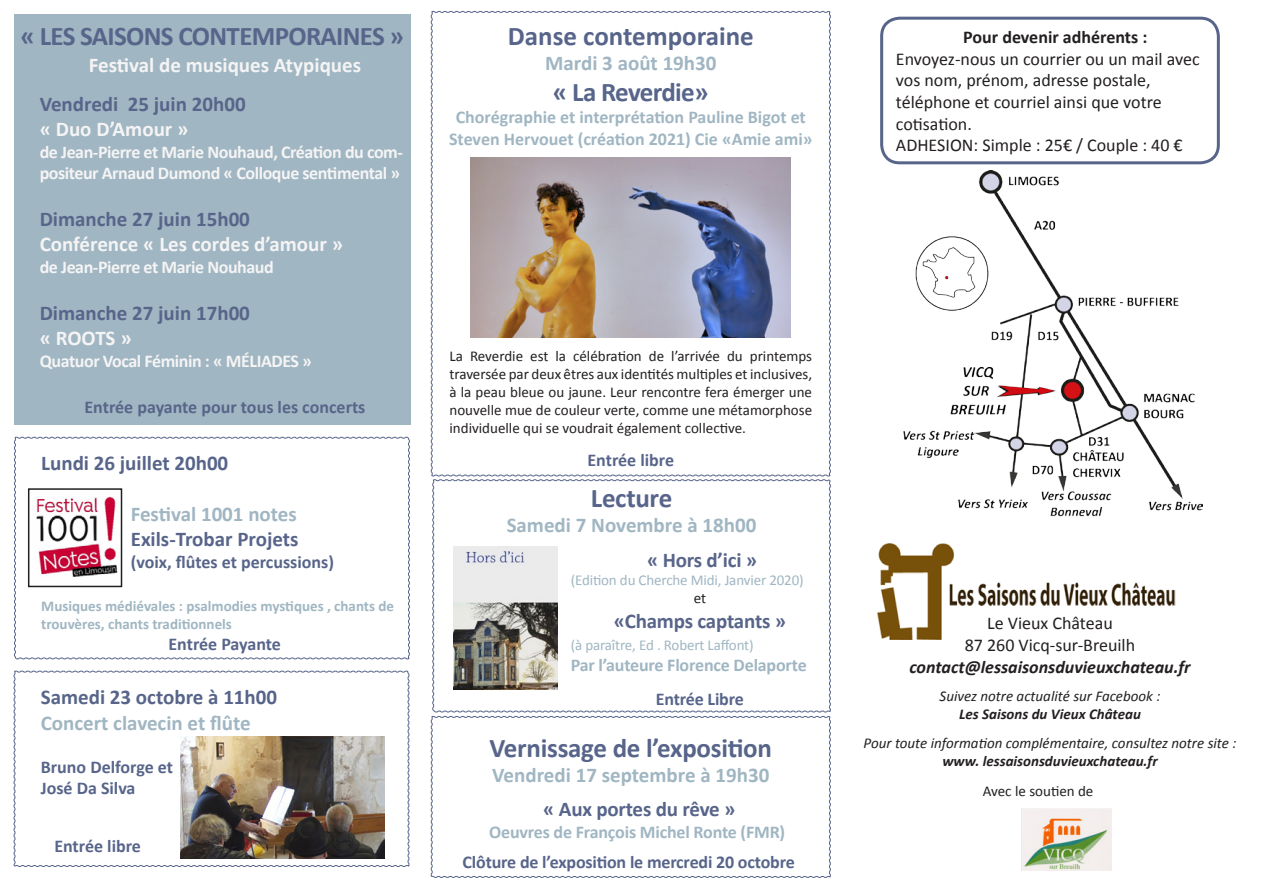
<style>
.page{position:relative;width:1263px;height:893px;background:#fff}
.page>*{position:absolute;margin:0;border:0;box-sizing:border-box;transform-origin:0 0}
.t1{font:700 27px "Calibri";letter-spacing:-.015em;color:#58658a}
.t2{font:700 21px "Calibri";color:#58658a}
.t3{font:700 21px "Calibri";color:#a0b6c2}
.t4{font:700 21px "Calibri";color:#f5f4f5}
.t5{font:18px/21.6px "Calibri";color:#231f20}
.t6{font:700 18px/21.6px "Calibri";letter-spacing:-.01em;color:#58658a}
.t7{font:700 18px/21.6px "Calibri";letter-spacing:-.01em;color:#a0b6c2;text-align:center}
.t8{font:700 18px/21.6px "Calibri";letter-spacing:-.025em;color:#f5f4f5}
.t9{font:italic 700 18px "Calibri";color:#231f20}
.t10{font:700 18px "Calibri";color:#231f20}
.t11{font:15px/18px "Calibri";color:#231f20;text-align:justify}
.t12{font:italic 15px "Calibri";color:#231f20}
.t13{font:700 15px/18px "Calibri";color:#a0b6c2}
.t14{font:15px "Calibri";letter-spacing:-.01em;color:#a0b6c2}
.t15{font:italic 700 15px "Calibri";color:#231f20}
</style>
<div class="page">
<div style="left:14px;top:15px;width:396px;height:410px;background:#a0b6c2"></div>
<div style="left:880px;top:17px;width:340px;height:147px;border:3px solid #58658a;border-radius:18px"></div>
<img style="left:877px;top:543px;width:298px;height:97px">
<img style="left:903px;top:171px;width:299px;height:346px">
<img style="left:1022px;top:808px;width:89px;height:63px">
<svg style="left:14px;top:436px;width:396px;height:224px"></svg>
<img style="left:31px;top:491px;width:88px;height:93px">
<div style="left:28px;top:488px;width:94px;height:99px;border:2px solid #231f20"></div>
<svg style="left:13px;top:670px;width:397px;height:197px"></svg>
<img style="left:180px;top:736px;width:204px;height:122px">
<svg style="left:430px;top:11px;width:401px;height:466px"></svg>
<img style="left:471px;top:157px;width:319px;height:180px">
<svg style="left:432px;top:479px;width:399px;height:234px"></svg>
<img style="left:454px;top:546px;width:104px;height:143px">
<svg style="left:430px;top:716px;width:401px;height:162px"></svg>
<p class="t1" style="left:20px;top:19px;width:385px">« LES SAISONS CONTEMPORAINES »</p>
<p class="t4" style="left:89px;top:52px;width:274px">Festival de musiques Atypiques</p>
<p class="t2" style="left:40px;top:91px;width:207px">Vendredi 25 juin 20h00</p>
<p class="t4" style="left:40px;top:116px;width:150px">« Duo D’Amour »</p>
<p class="t8" style="left:40px;top:141px;width:365px">de Jean-Pierre et Marie Nouhaud, Création du com&shy;positeur Arnaud Dumond « Colloque sentimental »</p>
<p class="t2" style="left:40px;top:206px;width:212px">Dimanche 27 juin 15h00</p>
<p class="t4" style="left:40px;top:231px;width:305px">Conférence « Les cordes d’amour »</p>
<p class="t8" style="left:40px;top:256px;width:236px">de Jean-Pierre et Marie Nouhaud</p>
<p class="t2" style="left:40px;top:299px;width:212px">Dimanche 27 juin 17h00</p>
<p class="t4" style="left:40px;top:325px;width:93px">« ROOTS »</p>
<p class="t8" style="left:40px;top:350px;width:274px">Quatuor Vocal Féminin : « MÉLIADES »</p>
<p class="t6" style="left:85px;top:397px;width:282px">Entrée payante pour tous les concerts</p>
<p class="t2" style="left:41px;top:450px;width:189px">Lundi 26 juillet 20h00</p>
<p class="t3" style="left:131px;top:500px;width:168px">Festival 1001 notes</p>
<p class="t2" style="left:131px;top:526px;width:169px">Exils-Trobar Projets</p>
<p class="t6" style="left:131px;top:551px;width:205px">(voix, flûtes et percussions)</p>
<p class="t13" style="left:41px;top:597px;width:354px">Musiques médiévales : psalmodies mystiques , chants de trouvères, chants traditionnels</p>
<p class="t6" style="left:168px;top:634px;width:114px">Entrée Payante</p>
<p class="t2" style="left:41px;top:684px;width:238px">Samedi 23 octobre à 11h00</p>
<p class="t3" style="left:41px;top:709px;width:211px">Concert clavecin et flûte</p>
<p class="t6" style="left:41px;top:756px;width:134px">Bruno Delforge et<br>José Da Silva</p>
<p class="t6" style="left:54px;top:835px;width:88px">Entrée libre</p>
<p class="t1" style="left:508px;top:18px;width:247px">Danse contemporaine</p>
<p class="t3" style="left:545px;top:49px;width:173px">Mardi 3 août 19h30</p>
<p class="t1" style="left:553px;top:75px;width:157px">« La Reverdie»</p>
<p class="t7" style="left:449px;top:106px;width:365px">Chorégraphie et interprétation Pauline Bigot et<br>Steven Hervouet (création 2021) Cie «Amie ami»</p>
<p class="t11" style="left:449px;top:347px;width:364px">La Reverdie est la célébration de l’arrivée du printemps traversée par deux êtres aux identités multiples et inclusives, à la peau bleue ou jaune. Leur rencontre fera émerger une nouvelle mue de couleur verte, comme une métamorphose individuelle qui se voudrait également collective.</p>
<p class="t6" style="left:587px;top:449px;width:88px">Entrée libre</p>
<p class="t1" style="left:591px;top:481px;width:83px">Lecture</p>
<p class="t3" style="left:507px;top:512px;width:251px">Samedi 7 Novembre à 18h00</p>
<p class="t2" style="left:647px;top:546px;width:112px">« Hors d’ici »</p>
<p class="t14" style="left:571px;top:570px;width:235px">(Edition du Cherche Midi, Janvier 2020)</p>
<p class="t11" style="left:694px;top:589px;width:14px">et</p>
<p class="t2" style="left:614px;top:607px;width:174px">«Champs captants »</p>
<p class="t14" style="left:571px;top:635px;width:185px">(à paraître, Ed . Robert Laffont)</p>
<p class="t7" style="left:571px;top:654px;width:238px">Par l’auteure Florence Delaporte</p>
<p class="t6" style="left:656px;top:688px;width:89px">Entrée Libre</p>
<p class="t1" style="left:490px;top:731px;width:284px">Vernissage de l’exposition</p>
<p class="t3" style="left:492px;top:762px;width:279px">Vendredi 17 septembre à 19h30</p>
<p class="t2" style="left:543px;top:796px;width:194px">« Aux portes du rêve »</p>
<p class="t7" style="left:489px;top:821px;width:298px">Oeuvres de François Michel Ronte (FMR)</p>
<p class="t6" style="left:463px;top:852px;width:334px">Clôture de l’exposition le mercredi 20 octobre</p>
<p class="t10" style="left:963px;top:26px;width:186px">Pour devenir adhérents :</p>
<p class="t5" style="left:896px;top:48px;width:305px">Envoyez-nous un courrier ou un mail avec</p>
<p class="t5" style="left:896px;top:70px;width:267px">vos nom, prénom, adresse postale, téléphone et courriel ainsi que votre cotisation.</p>
<p class="t5" style="left:896px;top:135px;width:288px">ADHESION: Simple : 25€ / Couple : 40 €</p>
<p class="t5" style="left:987px;top:613px;width:127px">Le Vieux Château</p>
<p class="t5" style="left:965px;top:634px;width:172px">87 260 Vicq-sur-Breuilh</p>
<p class="t9" style="left:909px;top:655px;width:283px">contact@lessaisonsduvieuxchateau.fr</p>
<p class="t12" style="left:939px;top:686px;width:222px">Suivez notre actualité sur Facebook :</p>
<p class="t15" style="left:959px;top:705px;width:183px">Les Saisons du Vieux Château</p>
<p class="t12" style="left:864px;top:733px;width:374px">Pour toute information complémentaire, consultez notre site :</p>
<p class="t15" style="left:942px;top:752px;width:217px">www. lessaisonsduvieuxchateau.fr</p>
<p class="t11" style="left:983px;top:782px;width:112px">Avec le soutien de</p>
</div>
